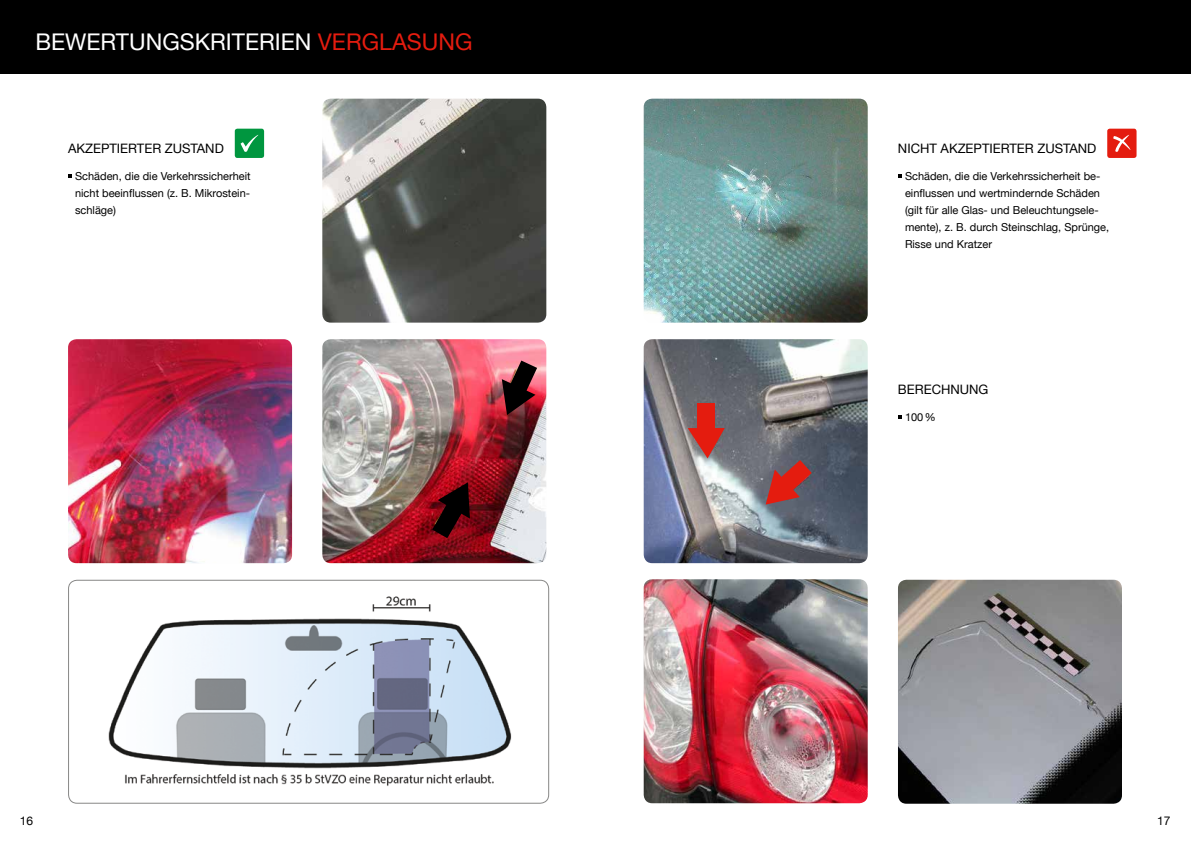
<style>
.page{position:relative;width:1191px;height:842px;background:#fff}
.page>*{position:absolute;margin:0;border:0;box-sizing:border-box;transform-origin:0 0}
.t1{font:23px "Helvetica Neue";color:#fff}
.t2{font:13px "Helvetica Neue";color:#000}
.t3{font:12px "Helvetica Neue";color:#000}
.t4{font:11px/17px "Helvetica Neue";color:#000;text-align:justify}
.s1{color:#e41c0f}
</style>
<div class="page">
<div style="left:0;top:0;width:1191px;height:73px;background:#000"></div>
<img style="left:643px;top:579px;width:224px;height:224px">
<svg style="left:898px;top:415px;width:4px;height:4px"></svg>
<svg style="left:68px;top:174px;width:4px;height:4px"></svg>
<img style="left:322px;top:339px;width:224px;height:224px">
<svg style="left:502px;top:361px;width:35px;height:54px;background:#612a31"></svg>
<svg style="left:432px;top:482px;width:38px;height:56px;background:#4c040b"></svg>
<img style="left:322px;top:99px;width:224px;height:224px">
<img style="left:898px;top:580px;width:224px;height:224px">
<img style="left:68px;top:339px;width:224px;height:224px">
<img style="left:69px;top:580px;width:479px;height:223px">
<div style="left:68px;top:580px;width:481px;height:224px;border:1px solid #878786;border-radius:9px"></div>
<img style="left:643px;top:99px;width:224px;height:224px">
<img style="left:643px;top:339px;width:224px;height:224px">
<svg style="left:687px;top:428px;width:38px;height:30px"></svg>
<div style="left:697px;top:403px;width:18px;height:29px;background:#e41c0f"></div>
<svg style="left:765px;top:460px;width:46px;height:45px;background:#9f4141"></svg>
<div style="left:235px;top:129px;width:29px;height:29px;background:#00963f;border-radius:3px"></div>
<svg style="left:240px;top:135px;width:18px;height:17px"></svg>
<svg style="left:898px;top:174px;width:4px;height:4px"></svg>
<div style="left:1107px;top:129px;width:29px;height:29px;background:#e41c0f;border-radius:3px"></div>
<svg style="left:1113px;top:135px;width:17px;height:17px"></svg>
<h1 class="t1" style="left:35px;top:25px;width:438px">BEWERTUNGSKRITERIEN <span class="s1">VERGLASUNG</span></h1>
<p class="t2" style="left:68px;top:139px;width:157px">AKZEPTIERTER ZUSTAND</p>
<p class="t4" style="left:75px;top:168px;width:177px">Schäden, die die Verkehrssicherheit nicht beeinflussen (z. B. Mikrostein&shy;schläge)</p>
<p class="t2" style="left:898px;top:139px;width:200px">NICHT AKZEPTIERTER ZUSTAND</p>
<p class="t4" style="left:905px;top:168px;width:206px;text-align:left">Schäden, die die Verkehrssicherheit be&shy;einflussen und wertmindernde Schäden (gilt für alle Glas- und Beleuchtungsele&shy;mente), z. B. durch Steinschlag, Sprünge, Risse und Kratzer</p>
<p class="t2" style="left:898px;top:380px;width:92px">BERECHNUNG</p>
<p class="t4" style="left:905px;top:409px;width:32px">100%</p>
<p class="t3" style="left:20px;top:812px;width:15px">16</p>
<p class="t3" style="left:1157px;top:812px;width:15px">17</p>
</div>
